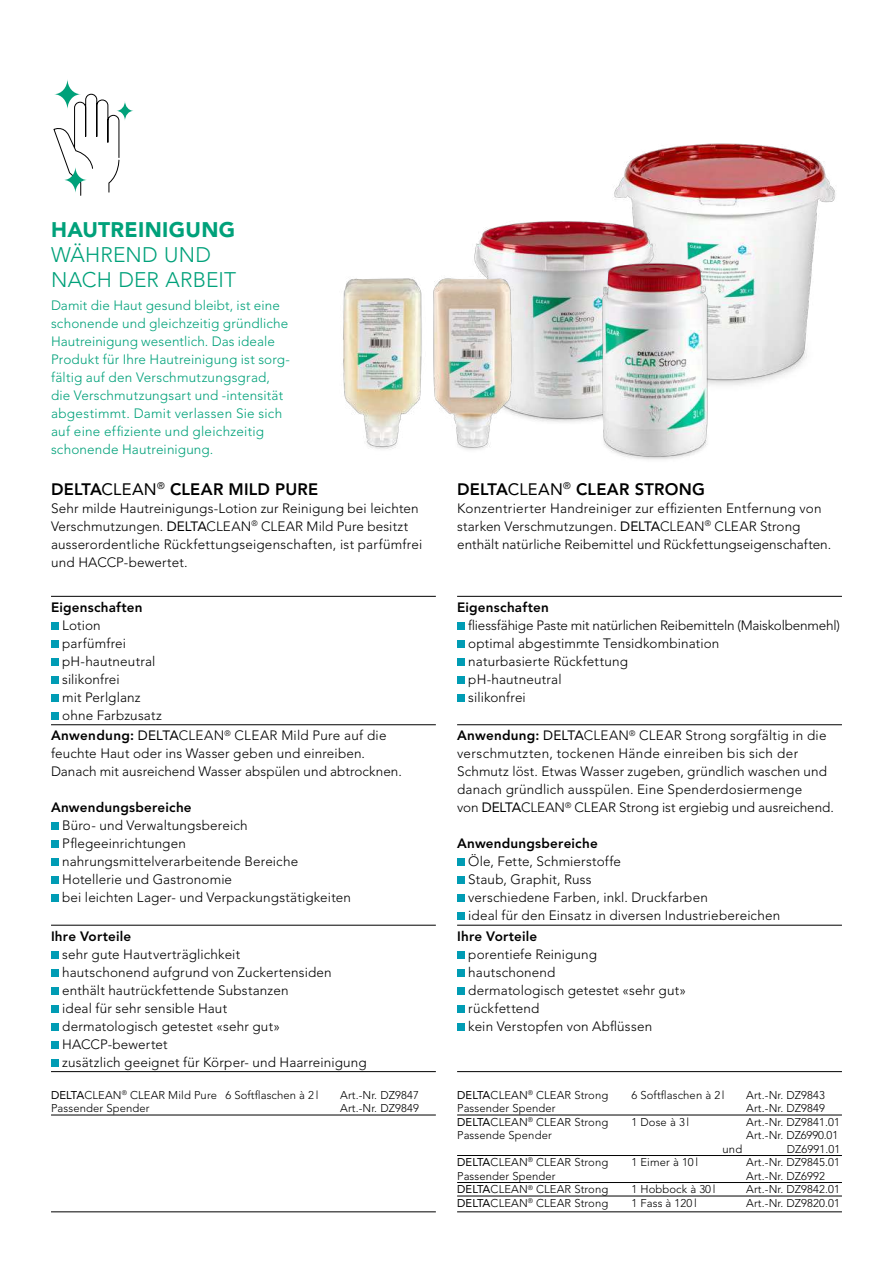
<style>
.page{position:relative;width:893px;height:1263px;background:#fff}
.page>*{position:absolute;margin:0;border:0;box-sizing:border-box;transform-origin:0 0}
.t1{font:300 21px/25.2px "Avenir LT Std";letter-spacing:.01em;color:#00a17a}
.t2{font:900 21px "Avenir LT Std";letter-spacing:.015em;color:#00a17a}
.t3{font:800 16.5px "Avenir LT Std";letter-spacing:.01em;color:#000}
.t4{font:300 13.5px/18px "Avenir LT Std";letter-spacing:.01em;color:#000}
.t5{font:300 13.5px/18px "Avenir LT Std";letter-spacing:.015em;color:#00a17a}
.t6{font:800 13.5px "Avenir LT Std";letter-spacing:.015em;color:#000}
.t7{font:300 11.25px "Avenir LT Std";letter-spacing:.01em;color:#000}
.t8{font:300 11.25px "Avenir LT Std";letter-spacing:-.01em;color:#000}
.s1{font-weight:400}
.s2{font-weight:800}
</style>
<div class="page">
<svg style="left:53px;top:79px;width:80px;height:117px"></svg>
<img style="left:663px;top:143px;width:173px;height:242px">
<img style="left:480px;top:148px;width:183px;height:274px">
<img style="left:434px;top:240px;width:118px;height:210px">
<img style="left:574px;top:227px;width:165px;height:233px">
<img style="left:343px;top:278px;width:91px;height:171px">
<hr style="left:51px;top:724px;width:385px;height:1px;background:#000">
<hr style="left:457px;top:724px;width:385px;height:1px;background:#000">
<hr style="left:51px;top:925px;width:385px;height:1px;background:#000">
<hr style="left:457px;top:925px;width:385px;height:1px;background:#000">
<hr style="left:51px;top:1071px;width:385px;height:1px;background:#000">
<hr style="left:457px;top:1071px;width:385px;height:1px;background:#000">
<hr style="left:51px;top:1211px;width:385px;height:1px;background:#000">
<hr style="left:457px;top:1211px;width:385px;height:1px;background:#000">
<hr style="left:51px;top:596px;width:385px;height:1px;background:#000">
<hr style="left:457px;top:596px;width:385px;height:1px;background:#000">
<div style="left:51px;top:622px;width:8px;height:8px;background:#009cb4"></div>
<div style="left:51px;top:640px;width:8px;height:8px;background:#009cb4"></div>
<div style="left:51px;top:658px;width:8px;height:8px;background:#009cb4"></div>
<div style="left:51px;top:676px;width:8px;height:8px;background:#009cb4"></div>
<div style="left:51px;top:694px;width:8px;height:8px;background:#009cb4"></div>
<div style="left:51px;top:712px;width:8px;height:8px;background:#009cb4"></div>
<div style="left:457px;top:622px;width:8px;height:8px;background:#009cb4"></div>
<div style="left:457px;top:640px;width:8px;height:8px;background:#009cb4"></div>
<div style="left:457px;top:658px;width:8px;height:8px;background:#009cb4"></div>
<div style="left:457px;top:676px;width:8px;height:8px;background:#009cb4"></div>
<div style="left:457px;top:694px;width:8px;height:8px;background:#009cb4"></div>
<div style="left:51px;top:822px;width:8px;height:8px;background:#009cb4"></div>
<div style="left:51px;top:840px;width:8px;height:8px;background:#009cb4"></div>
<div style="left:51px;top:858px;width:8px;height:8px;background:#009cb4"></div>
<div style="left:51px;top:876px;width:8px;height:8px;background:#009cb4"></div>
<div style="left:51px;top:894px;width:8px;height:8px;background:#009cb4"></div>
<div style="left:457px;top:858px;width:8px;height:8px;background:#009cb4"></div>
<div style="left:457px;top:876px;width:8px;height:8px;background:#009cb4"></div>
<div style="left:457px;top:894px;width:8px;height:8px;background:#009cb4"></div>
<div style="left:457px;top:912px;width:8px;height:8px;background:#009cb4"></div>
<div style="left:51px;top:951px;width:8px;height:7px;background:#009cb4"></div>
<div style="left:51px;top:969px;width:8px;height:7px;background:#009cb4"></div>
<div style="left:51px;top:987px;width:8px;height:7px;background:#009cb4"></div>
<div style="left:51px;top:1005px;width:8px;height:7px;background:#009cb4"></div>
<div style="left:51px;top:1023px;width:8px;height:7px;background:#009cb4"></div>
<div style="left:51px;top:1041px;width:8px;height:7px;background:#009cb4"></div>
<div style="left:51px;top:1059px;width:8px;height:7px;background:#009cb4"></div>
<div style="left:457px;top:951px;width:8px;height:7px;background:#009cb4"></div>
<div style="left:457px;top:969px;width:8px;height:7px;background:#009cb4"></div>
<div style="left:457px;top:987px;width:8px;height:7px;background:#009cb4"></div>
<div style="left:457px;top:1005px;width:8px;height:7px;background:#009cb4"></div>
<div style="left:457px;top:1023px;width:8px;height:7px;background:#009cb4"></div>
<hr style="left:51px;top:1115px;width:385px;height:1px;background:#000">
<hr style="left:457px;top:1115px;width:385px;height:1px;background:#000">
<hr style="left:457px;top:1155px;width:385px;height:1px;background:#000">
<hr style="left:457px;top:1182px;width:385px;height:1px;background:#000">
<hr style="left:457px;top:1196px;width:385px;height:1px;background:#000">
<h1 class="t2" style="left:51px;top:217px;width:186px">HAUTREINIGUNG</h1>
<h1 class="t1" style="left:51px;top:242px;width:187px">WÄHREND UND<br>NACH DER ARBEIT</h1>
<p class="t5" style="left:51px;top:296px;width:241px">Damit die Haut gesund bleibt, ist eine schonende und gleichzeitig gründliche Hautreinigung wesentlich. Das ideale Produkt für Ihre Hautreinigung ist sorg&shy;fältig auf den Verschmutzungsgrad, die Verschmutzungsart und -intensität abgestimmt. Damit verlassen Sie sich auf eine effiziente und gleichzeitig schonende Hautreinigung.</p>
<p class="t3" style="left:51px;top:479px;width:269px">DELTA<span class="s1">CLEAN</span><sup>®</sup> CLEAR MILD PURE</p>
<p class="t4" style="left:51px;top:499px;width:373px">Sehr milde Hautreinigungs-Lotion zur Reinigung bei leichten Verschmutzungen. <span class="s1">DELTA</span>CLEAN<sup>®</sup> CLEAR Mild Pure besitzt ausserordentliche Rückfettungseigenschaften, ist parfümfrei und HACCP-bewertet.</p>
<p class="t6" style="left:51px;top:599px;width:93px">Eigenschaften</p>
<p class="t4" style="left:62px;top:616px;width:101px">Lotion parfümfrei pH-hautneutral silikonfrei<br>mit Perlglanz ohne Farbzusatz</p>
<p class="t4" style="left:51px;top:726px;width:352px"><span class="s2">Anwendung:</span> <span class="s1">DELTA</span>CLEAN<sup>®</sup> CLEAR Mild Pure auf die feuchte Haut oder ins Wasser geben und einreiben.<br>Danach mit ausreichend Wasser abspülen und abtrocknen.</p>
<p class="t6" style="left:51px;top:799px;width:142px">Anwendungsbereiche</p>
<p class="t4" style="left:62px;top:816px;width:290px">Büro- und Verwaltungsbereich Pflegeeinrichtungen nahrungsmittelverarbeitende Bereiche Hotellerie und Gastronomie<br>bei leichten Lager- und Verpackungstätigkeiten</p>
<p class="t6" style="left:51px;top:928px;width:82px">Ihre Vorteile</p>
<p class="t4" style="left:62px;top:945px;width:306px">sehr gute Hautverträglichkeit<br>hautschonend aufgrund von Zuckertensiden enthält hautrückfettende Substanzen<br>ideal für sehr sensible Haut<br>dermatologisch getestet «sehr gut» HACCP-bewertet<br>zusätzlich geeignet für Körper- und Haarreinigung</p>
<p class="t7" style="left:51px;top:1088px;width:269px"><span class="s1">DELTA</span>CLEAN<sup>®</sup> CLEAR Mild Pure 6 Softflaschen à 2 l</p>
<p class="t7" style="left:340px;top:1088px;width:80px">Art.-Nr. DZ9847</p>
<p class="t7" style="left:51px;top:1102px;width:100px">Passender Spender</p>
<p class="t7" style="left:340px;top:1102px;width:80px">Art.-Nr. DZ9849</p>
<p class="t3" style="left:457px;top:479px;width:249px">DELTA<span class="s1">CLEAN</span><sup>®</sup> CLEAR STRONG</p>
<p class="t4" style="left:457px;top:499px;width:376px">Konzentrierter Handreiniger zur effizienten Entfernung von starken Verschmutzungen. <span class="s1">DELTA</span>CLEAN<sup>®</sup> CLEAR Strong enthält natürliche Reibemittel und Rückfettungseigenschaften.</p>
<p class="t6" style="left:457px;top:599px;width:93px">Eigenschaften</p>
<p class="t4" style="left:468px;top:616px;width:373px">fliessfähige Paste mit natürlichen Reibemitteln (Maiskolbenmehl) optimal abgestimmte Tensidkombination<br>naturbasierte Rückfettung<br>pH-hautneutral<br>silikonfrei</p>
<p class="t4" style="left:457px;top:726px;width:378px"><span class="s2">Anwendung:</span> <span class="s1">DELTA</span>CLEAN<sup>®</sup> CLEAR Strong sorgfältig in die verschmutzten, tockenen Hände einreiben bis sich der Schmutz löst. Etwas Wasser zugeben, gründlich waschen und danach gründlich ausspülen. Eine Spenderdosiermenge<br>von <span class="s1">DELTA</span>CLEAN<sup>®</sup> CLEAR Strong ist ergiebig und ausreichend.</p>
<p class="t6" style="left:457px;top:835px;width:142px">Anwendungsbereiche</p>
<p class="t4" style="left:468px;top:852px;width:313px">Öle, Fette, Schmierstoffe<br>Staub, Graphit, Russ<br>verschiedene Farben, inkl. Druckfarben<br>ideal für den Einsatz in diversen Industriebereichen</p>
<p class="t6" style="left:457px;top:928px;width:82px">Ihre Vorteile</p>
<p class="t4" style="left:468px;top:945px;width:219px">porentiefe Reinigung hautschonend<br>dermatologisch getestet «sehr gut» rückfettend<br>kein Verstopfen von Abflüssen</p>
<p class="t7" style="left:457px;top:1088px;width:153px"><span class="s1">DELTA</span>CLEAN<sup>®</sup> CLEAR Strong</p>
<p class="t7" style="left:631px;top:1088px;width:95px">6 Softflaschen à 2 l</p>
<p class="t7" style="left:746px;top:1088px;width:80px">Art.-Nr. DZ9843</p>
<p class="t7" style="left:457px;top:1102px;width:100px">Passender Spender</p>
<p class="t7" style="left:746px;top:1102px;width:80px">Art.-Nr. DZ9849</p>
<p class="t7" style="left:457px;top:1115px;width:153px"><span class="s1">DELTA</span>CLEAN<sup>®</sup> CLEAR Strong</p>
<p class="t7" style="left:631px;top:1115px;width:59px">1 Dose à 3 l</p>
<p class="t7" style="left:746px;top:1115px;width:95px">Art.-Nr. DZ9841.01</p>
<p class="t7" style="left:457px;top:1129px;width:96px">Passende Spender</p>
<p class="t8" style="left:746px;top:1129px;width:93px">Art.-Nr. DZ6990.01</p>
<p class="t7" style="left:723px;top:1142px;width:21px">und</p>
<p class="t7" style="left:787px;top:1142px;width:55px">DZ6991.01</p>
<p class="t7" style="left:457px;top:1156px;width:153px"><span class="s1">DELTA</span>CLEAN<sup>®</sup> CLEAR Strong</p>
<p class="t7" style="left:631px;top:1156px;width:68px">1 Eimer à 10 l</p>
<p class="t7" style="left:746px;top:1156px;width:95px">Art.-Nr. DZ9845.01</p>
<p class="t7" style="left:457px;top:1169px;width:100px">Passender Spender</p>
<p class="t7" style="left:746px;top:1169px;width:80px">Art.-Nr. DZ6992</p>
<p class="t7" style="left:457px;top:1183px;width:153px"><span class="s1">DELTA</span>CLEAN<sup>®</sup> CLEAR Strong</p>
<p class="t7" style="left:631px;top:1183px;width:86px">1 Hobbock à 30 l</p>
<p class="t7" style="left:746px;top:1183px;width:95px">Art.-Nr. DZ9842.01</p>
<p class="t7" style="left:457px;top:1196px;width:153px"><span class="s1">DELTA</span>CLEAN<sup>®</sup> CLEAR Strong</p>
<p class="t7" style="left:631px;top:1196px;width:67px">1 Fass à 120 l</p>
<p class="t7" style="left:746px;top:1196px;width:95px">Art.-Nr. DZ9820.01</p>
</div>
